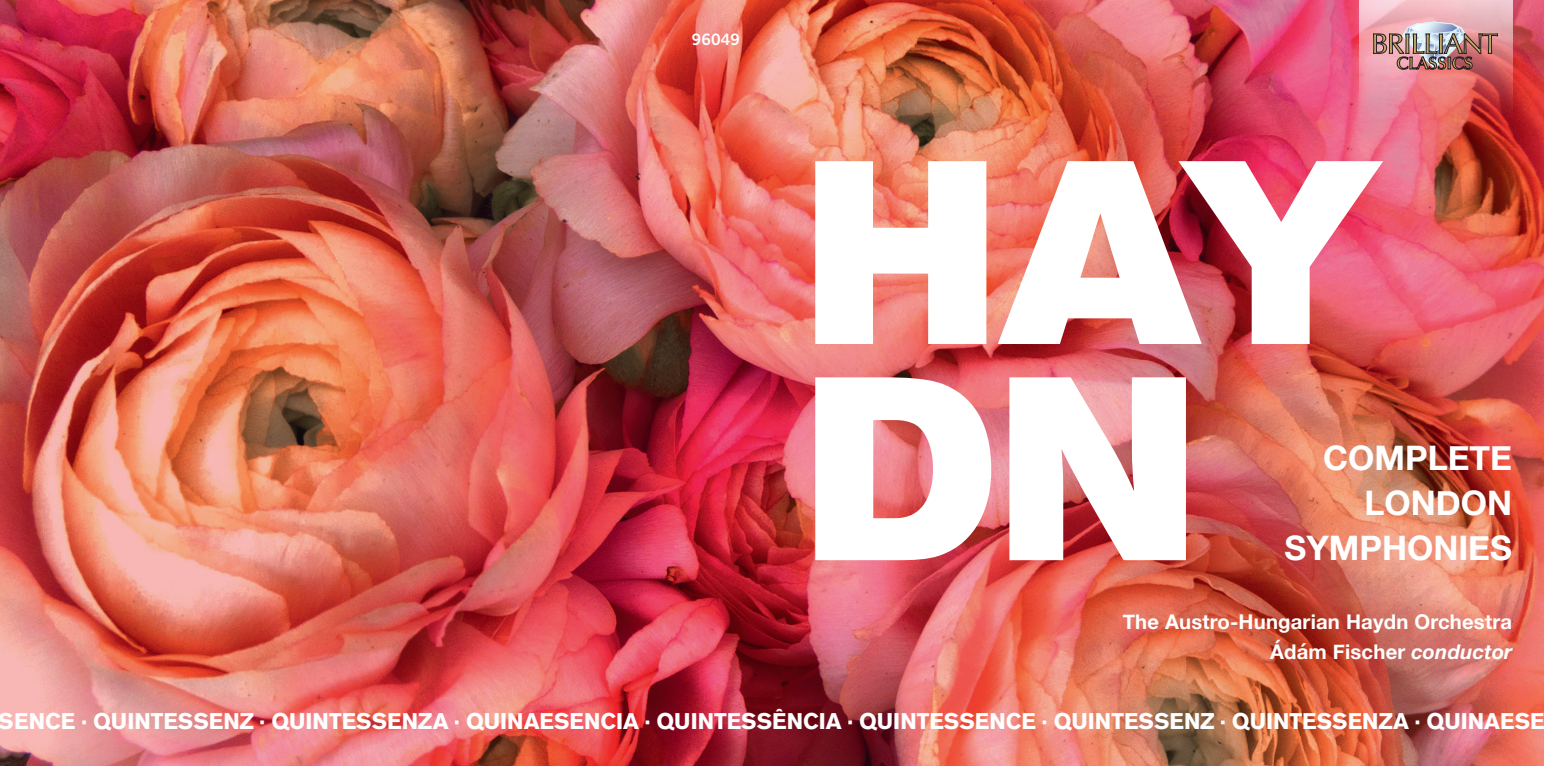
<style>
.page{position:relative;width:1544px;height:766px;background:#fff}
.page>*{position:absolute;margin:0;border:0;box-sizing:border-box;transform-origin:0 0}
.BC_1st_para_text{font:258.75px "Akzidenz Grotesk BQ Super";color:#fff}
.BC_1st_para_text-2{font:700 33.75px/45px "Helvetica Neue";color:#fff;text-align:right}
.BC_1st_para_text-3{font:700 22.5px "Akzidenz Grotesk BQ";color:#fff}
.BC_1st_para_text-4{font:700 20.25px "Helvetica Neue";letter-spacing:.01em;color:#fff}
.t1{font:15.75px "Trade Gothic Bold Two";color:#fff}
.s1{font-style:italic}
</style>
<div class="page">
<img style="left:0;top:0;width:1543px;height:765px">
<img style="left:1359px;top:0;width:153px;height:121px">
<img style="left:1373px;top:22px;width:124px;height:48px">
<img style="left:1099px;top:588px;width:444px;height:100px">
<p class="t1" style="left:692px;top:29px;width:50px">96049</p>
<p class="BC_1st_para_text" style="left:804px;top:103px;width:582px">HAY</p>
<p class="BC_1st_para_text" style="left:804px;top:319px;width:395px">DN</p>
<p class="BC_1st_para_text-2" style="left:1284px;top:436px;width:229px">COMPLETE<br>LONDON<br>SYMPHONIES</p>
<p class="BC_1st_para_text-4" style="left:1122px;top:606px;width:391px">The Austro-Hungarian Haydn Orchestra</p>
<p class="BC_1st_para_text-4" style="left:1270px;top:635px;width:243px">Ádám Fischer <span class="s1">conductor</span></p>
<p class="BC_1st_para_text-3" style="left:-1px;top:707px;width:1547px">SENCE · QUINTESSENZ · QUINTESSENZA · QUINAESENCIA · QUINTESSÊNCIA · QUINTESSENCE · QUINTESSENZ · QUINTESSENZA · QUINAESE</p>
</div>
